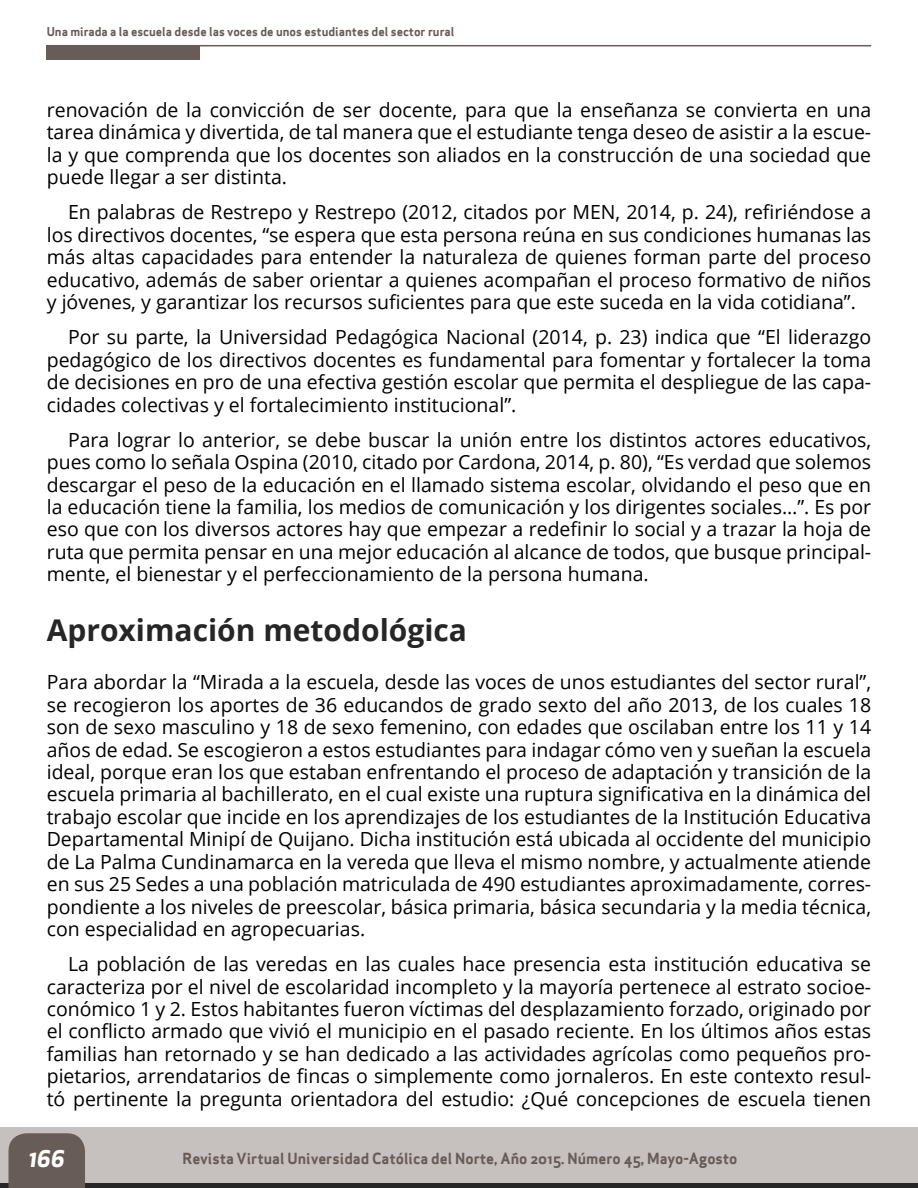
<style>
.page{position:relative;width:918px;height:1188px;background:#fff}
.page>*{position:absolute;margin:0;border:0;box-sizing:border-box;transform-origin:0 0}
.t1{font:700 30px "Open Sans";color:#262626}
.t2{font:italic 700 22.5px "Apex New";color:#fff}
.t3{font:19.5px/22.4px "Open Sans";color:#000;text-align:justify}
.t4{font:15px "Apex Sans Bold ST";color:#675c57}
.t5{font:12px "Apex Sans Bold ST";color:#675c57}
</style>
<div class="page">
<div style="left:0;top:1128px;width:918px;height:60px;background:#c6c1bf"></div>
<hr style="left:0;top:1184px;width:918px;height:4px;background:#262626">
<div style="left:9px;top:1133px;width:76px;height:55px;background:#675c57"></div>
<hr style="left:47px;top:45px;width:824px;height:1px;background:#675c57">
<div style="left:47px;top:45px;width:153px;height:14px;background:#675c57"></div>
<p class="t5" style="left:47px;top:24px;width:409px">Una mirada a la escuela desde las voces de unos estudiantes del sector rural</p>
<p class="t3" style="left:47px;top:98px;width:826px">renovación de la convicción de ser docente, para que la enseñanza se convierta en una tarea dinámica y divertida, de tal manera que el estudiante tenga deseo de asistir a la escue&shy;la y que comprenda que los docentes son aliados en la construcción de una sociedad que puede llegar a ser distinta.</p>
<p class="t3" style="left:47px;top:201px;width:826px;text-indent:21px">En palabras de Restrepo y Restrepo (2012, citados por MEN, 2014, p. 24), refiriéndose a los directivos docentes, “se espera que esta persona reúna en sus condiciones humanas las más altas capacidades para entender la naturaleza de quienes forman parte del proceso educativo, además de saber orientar a quienes acompañan el proceso formativo de niños y jóvenes, y garantizar los recursos suficientes para que este suceda en la vida cotidiana”.</p>
<p class="t3" style="left:47px;top:325px;width:826px;text-indent:21px">Por su parte, la Universidad Pedagógica Nacional (2014, p. 23) indica que “El liderazgo pedagógico de los directivos docentes es fundamental para fomentar y fortalecer la toma de decisiones en pro de una efectiva gestión escolar que permita el despliegue de las capa&shy;cidades colectivas y el fortalecimiento institucional”.</p>
<p class="t3" style="left:47px;top:428px;width:826px;text-indent:21px">Para lograr lo anterior, se debe buscar la unión entre los distintos actores educativos, pues como lo señala Ospina (2010, citado por Cardona, 2014, p. 80), “Es verdad que solemos descargar el peso de la educación en el llamado sistema escolar, olvidando el peso que en la educación tiene la familia, los medios de comunicación y los dirigentes sociales…”. Es por eso que con los diversos actores hay que empezar a redefinir lo social y a trazar la hoja de ruta que permita pensar en una mejor educación al alcance de todos, que busque principal&shy;mente, el bienestar y el perfeccionamiento de la persona humana.</p>
<h1 class="t1" style="left:47px;top:609px;width:422px">Aproximación metodológica</h1>
<p class="t3" style="left:47px;top:671px;width:826px">Para abordar la “Mirada a la escuela, desde las voces de unos estudiantes del sector rural”, se recogieron los aportes de 36 educandos de grado sexto del año 2013, de los cuales 18 son de sexo masculino y 18 de sexo femenino, con edades que oscilaban entre los 11 y 14 años de edad. Se escogieron a estos estudiantes para indagar cómo ven y sueñan la escuela ideal, porque eran los que estaban enfrentando el proceso de adaptación y transición de la escuela primaria al bachillerato, en el cual existe una ruptura significativa en la dinámica del trabajo escolar que incide en los aprendizajes de los estudiantes de la Institución Educativa Departamental Minipí de Quijano. Dicha institución está ubicada al occidente del municipio de La Palma Cundinamarca en la vereda que lleva el mismo nombre, y actualmente atiende en sus 25 Sedes a una población matriculada de 490 estudiantes aproximadamente, corres&shy;pondiente a los niveles de preescolar, básica primaria, básica secundaria y la media técnica, con especialidad en agropecuarias.</p>
<p class="t3" style="left:47px;top:952px;width:826px;text-indent:21px">La población de las veredas en las cuales hace presencia esta institución educativa se caracteriza por el nivel de escolaridad incompleto y la mayoría pertenece al estrato socioe&shy;conómico 1 y 2. Estos habitantes fueron víctimas del desplazamiento forzado, originado por el conflicto armado que vivió el municipio en el pasado reciente. En los últimos años estas familias han retornado y se han dedicado a las actividades agrícolas como pequeños pro&shy;pietarios, arrendatarios de fincas o simplemente como jornaleros. En este contexto resul&shy;tó pertinente la pregunta orientadora del estudio: ¿Qué concepciones de escuela tienen</p>
<p class="t2" style="left:29px;top:1142px;width:37px">166</p>
<p class="t4" style="left:183px;top:1148px;width:557px">Revista Virtual Universidad Católica del Norte, Año 2015. Número 45, Mayo-Agosto</p>
</div>
